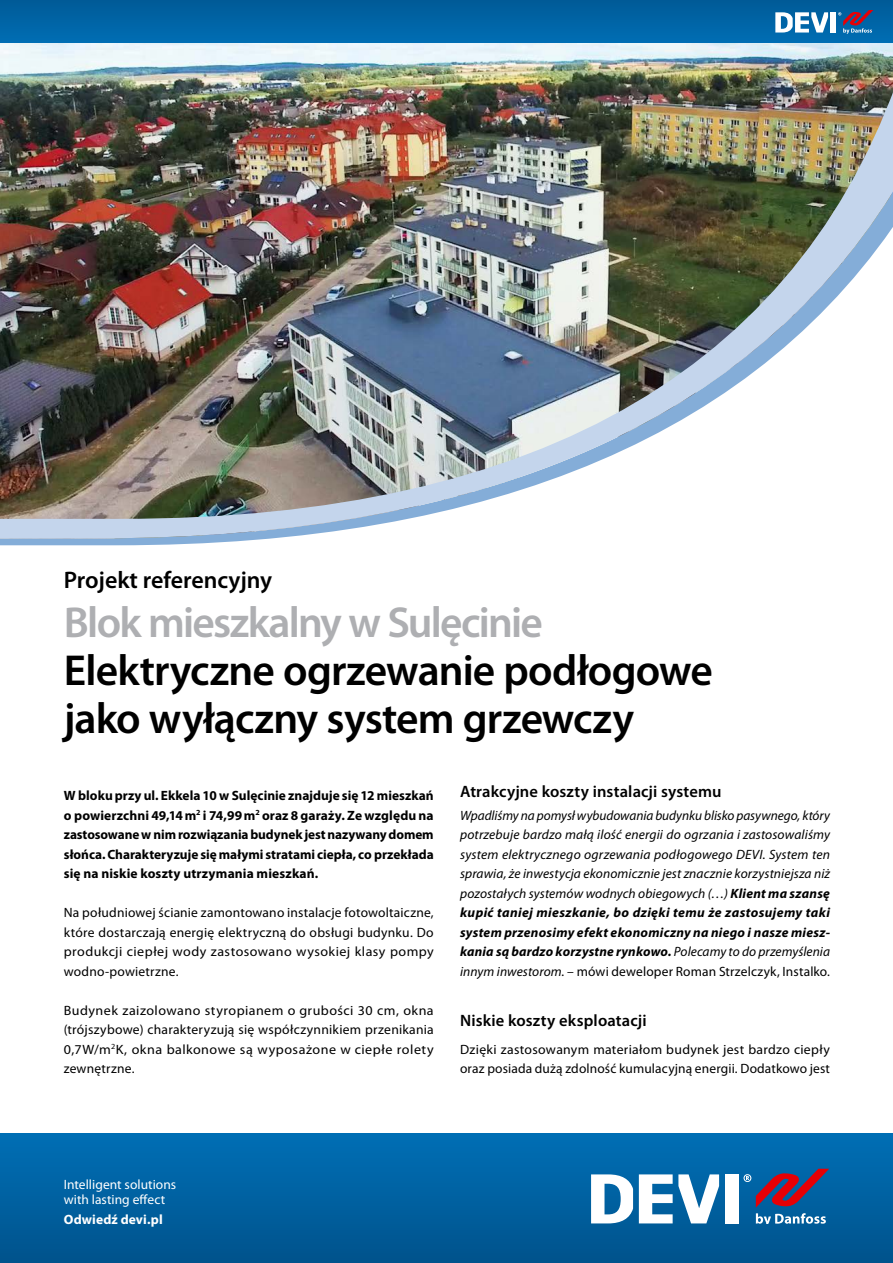
<style>
.page{position:relative;width:893px;height:1263px;background:#fff}
.page>*{position:absolute;margin:0;border:0;box-sizing:border-box;transform-origin:0 0}
.t1{font:600 43.5px/48px "Myriad Pro";letter-spacing:-.02em;color:#000}
.t2{font:600 43.5px "Myriad Pro";letter-spacing:-.04em;color:#aeafb2}
.t3{font:600 24px "Myriad Pro";color:#000}
.t4{font:600 16.5px "Myriad Pro";letter-spacing:.005em;color:#000}
.t5{font:italic 13.5px/19.5px "Myriad Pro";letter-spacing:.005em;color:#000;text-align:justify}
.t6{font:13.5px/19.5px "Myriad Pro";letter-spacing:.025em;color:#000;text-align:justify}
.t7{font:700 13.5px/19.5px "Myriad Pro";letter-spacing:.01em;color:#000;text-align:justify}
.t8{font:13.5px/19.5px "Myriad Pro";letter-spacing:.025em;color:#000;text-align:justify;scale:1.04 1}
.t9{font:13.5px/15px "Myriad Pro";letter-spacing:.005em;color:#fff}
.t10{font:700 13.5px "Myriad Pro";letter-spacing:.01em;color:#fff}
.s1{font-weight:700}
.s2{font-style:normal}
</style>
<div class="page">
<img style="left:0;top:43px;width:893px;height:13px">
<img style="left:0;top:56px;width:893px;height:482px">
<div style="left:0;top:1133px;width:893px;height:130px;background:linear-gradient(to bottom,#006fb5,#01548d)"></div>
<div style="left:725px;top:1174px;width:13px;height:49px;background:#fff"></div>
<svg style="left:639px;top:1174px;width:80px;height:49px"></svg>
<svg style="left:591px;top:1174px;width:42px;height:49px"></svg>
<svg style="left:743px;top:1169px;width:86px;height:38px"></svg>
<svg style="left:756px;top:1213px;width:70px;height:10px"></svg>
<div style="left:0;top:0;width:893px;height:43px;background:linear-gradient(to right,#0064a5,#0064a5)"></div>
<div style="left:830px;top:12px;width:6px;height:21px;background:#fff"></div>
<svg style="left:775px;top:12px;width:53px;height:21px"></svg>
<svg style="left:838px;top:10px;width:35px;height:24px"></svg>
<h2 class="t3" style="left:64px;top:567px;width:210px">Projekt referencyjny</h2>
<h1 class="t2" style="left:64px;top:598px;width:481px">Blok mieszkalny w Sulęcinie</h1>
<h1 class="t1" style="left:64px;top:647px;width:650px">Elektryczne ogrzewanie podłogowe jako wyłączny system grzewczy</h1>
<p class="t7" style="left:64px;top:786px;width:371px">W bloku przy ul. Ekkela 10 w Sulęcinie znajduje się 12 mieszkań o powierzchni 49,14m<sup>2</sup> i 74,99m<sup>2</sup> oraz 8 garaży. Ze względu na zastosowane w nim rozwiązania budynek jest nazywany domem słońca. Charakteryzuje się małymi stratami ciepła, co przekłada się na niskie koszty utrzymania mieszkań.</p>
<p class="t6" style="left:64px;top:903px;width:371px">Na południowej ścianie zamontowano instalacje fotowoltaiczne, które dostarczają energię elektryczną do obsługi budynku. Do produkcji ciepłej wody zastosowano wysokiej klasy pompy wodno-powietrzne.</p>
<p class="t8" style="left:64px;top:1001px;width:357px">Budynek zaizolowano styropianem o grubości 30 cm, okna (trójszybowe) charakteryzują się współczynnikiem przenikania 0,7W/m<sup>2</sup>K, okna balkonowe są wyposażone w ciepłe rolety zewnętrzne.</p>
<p class="t4" style="left:460px;top:782px;width:263px">Atrakcyjne koszty instalacji systemu</p>
<p class="t5" style="left:460px;top:806px;width:371px">Wpadliśmy na pomysł wybudowania budynku blisko pasywnego, który potrzebuje bardzo małą ilość energii do ogrzania i zastosowaliśmy system elektrycznego ogrzewania podłogowego DEVI. System ten sprawia, że inwestycja ekonomicznie jest znacznie korzystniejsza niż pozostałych systemów wodnych obiegowych (…) <span class="s1">Klient ma szansę kupić taniej mieszkanie, bo dzięki temu że zastosujemy taki system przenosimy efekt ekonomiczny na niego i nasze miesz&shy;kania są bardzo korzystne rynkowo.</span> Polecamy to do przemyślenia innym inwestorom. <span class="s2">– mówi deweloper Roman Strzelczyk, Instalko.</span></p>
<p class="t4" style="left:460px;top:1011px;width:188px">Niskie koszty eksploatacji</p>
<p class="t6" style="left:460px;top:1040px;width:371px">Dzięki zastosowanym materiałom budynek jest bardzo ciepły oraz posiada dużą zdolność kumulacyjną energii. Dodatkowo jest</p>
<p class="t9" style="left:64px;top:1178px;width:114px">Intelligent solutions with lasting effect</p>
<p class="t10" style="left:64px;top:1211px;width:101px">Odwiedź devi.pl</p>
</div>
